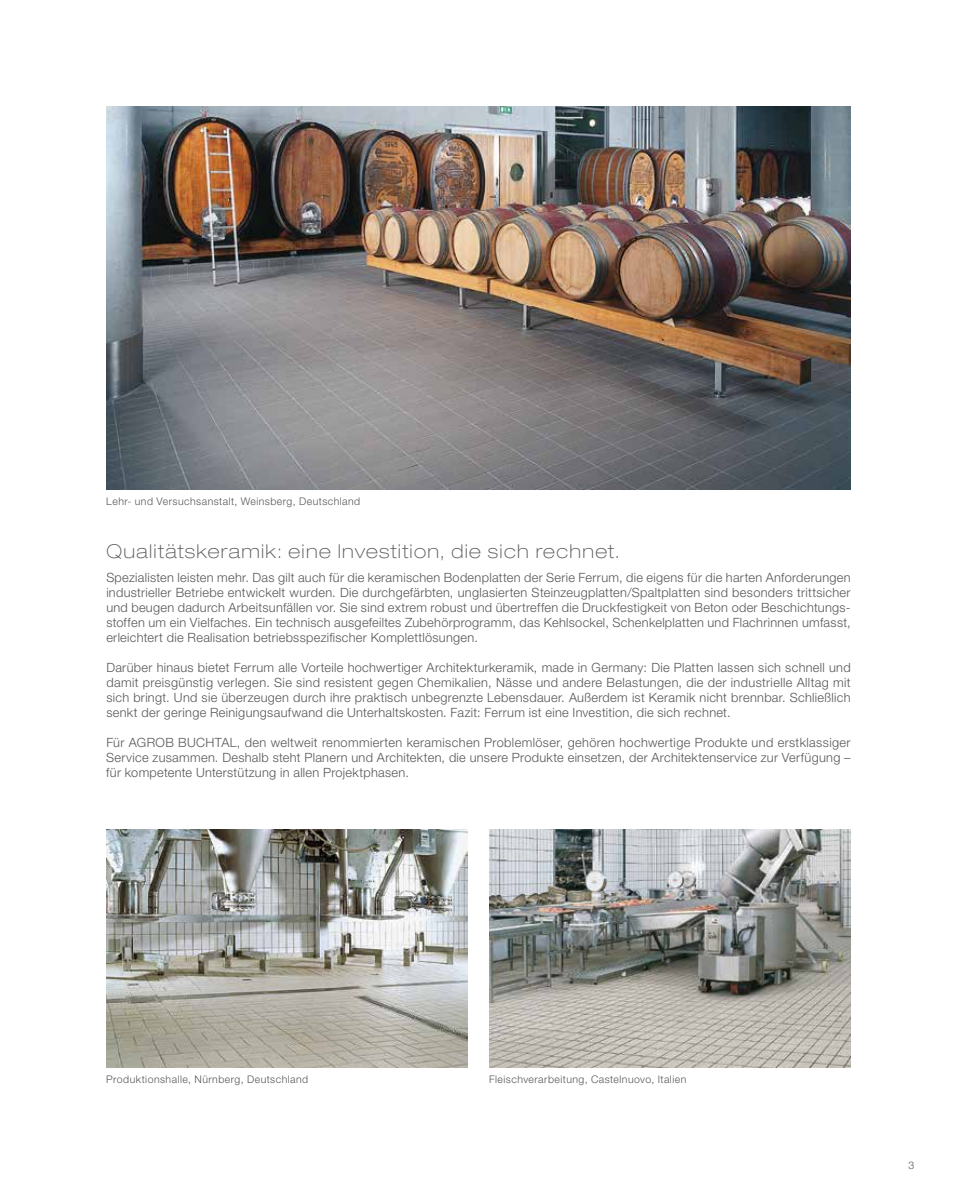
<style>
.page{position:relative;width:957px;height:1191px;background:#fff}
.page>*{position:absolute;margin:0;border:0;box-sizing:border-box;transform-origin:0 0}
.t1{font:100 expanded 19.2px "Helvetica Neue LT Pro";letter-spacing:.07em;color:#575756}
.t2{font:300 12.75px/15px "Helvetica Neue LT Pro";letter-spacing:.025em;color:#575756;text-align:justify}
.t3{font:300 10.5px "Helvetica Neue LT Pro";letter-spacing:.045em;color:#575756}
</style>
<div class="page">
<img style="left:489px;top:830px;width:361px;height:237px">
<img style="left:106px;top:830px;width:362px;height:237px">
<img style="left:106px;top:106px;width:744px;height:383px">
<p class="t3" style="left:106px;top:495px;width:255px">Lehr- und Versuchsanstalt, Weinsberg, Deutschland</p>
<h1 class="t1" style="left:106px;top:539px;width:514px">Qualitätskeramik: eine Investition, die sich rechnet.</h1>
<p class="t2" style="left:106px;top:569px;width:746px">Spezialisten leisten mehr. Das gilt auch für die keramischen Bodenplatten der Serie Ferrum, die eigens für die harten Anforderungen industrieller Betriebe entwickelt wurden. Die durchgefärbten, unglasierten Steinzeugplatten/Spaltplatten sind besonders trittsicher und beugen dadurch Arbeitsunfällen vor. Sie sind extrem robust und übertreffen die Druckfestigkeit von Beton oder Beschichtungs&shy;stoffen um ein Vielfaches. Ein technisch ausgefeiltes Zubehörprogramm, das Kehlsockel, Schenkelplatten und Flachrinnen umfasst, erleichtert die Realisation betriebsspezifischer Komplettlösungen.</p>
<p class="t2" style="left:106px;top:659px;width:746px">Darüber hinaus bietet Ferrum alle Vorteile hochwertiger Architekturkeramik, made in Germany: Die Platten lassen sich schnell und damit preisgünstig verlegen. Sie sind resistent gegen Chemikalien, Nässe und andere Belastungen, die der industrielle Alltag mit sich bringt. Und sie überzeugen durch ihre praktisch unbegrenzte Lebensdauer. Außerdem ist Keramik nicht brennbar. Schließlich senkt der geringe Reinigungsaufwand die Unterhaltskosten. Fazit: Ferrum ist eine Investition, die sich rechnet.</p>
<p class="t2" style="left:106px;top:734px;width:746px">Für AGROB BUCHTAL, den weltweit renommierten keramischen Problemlöser, gehören hochwertige Produkte und erstklassiger Service zusammen. Deshalb steht Planern und Architekten, die unsere Produkte einsetzen, der Architektenservice zur Verfügung – für kompetente Unterstützung in allen Projektphasen.</p>
<p class="t3" style="left:106px;top:1073px;width:203px">Produktionshalle, Nürnberg, Deutschland</p>
<p class="t3" style="left:489px;top:1073px;width:199px">Fleischverarbeitung, Castelnuovo, Italien</p>
<p class="t3" style="left:908px;top:1158px;width:7px">3</p>
</div>
